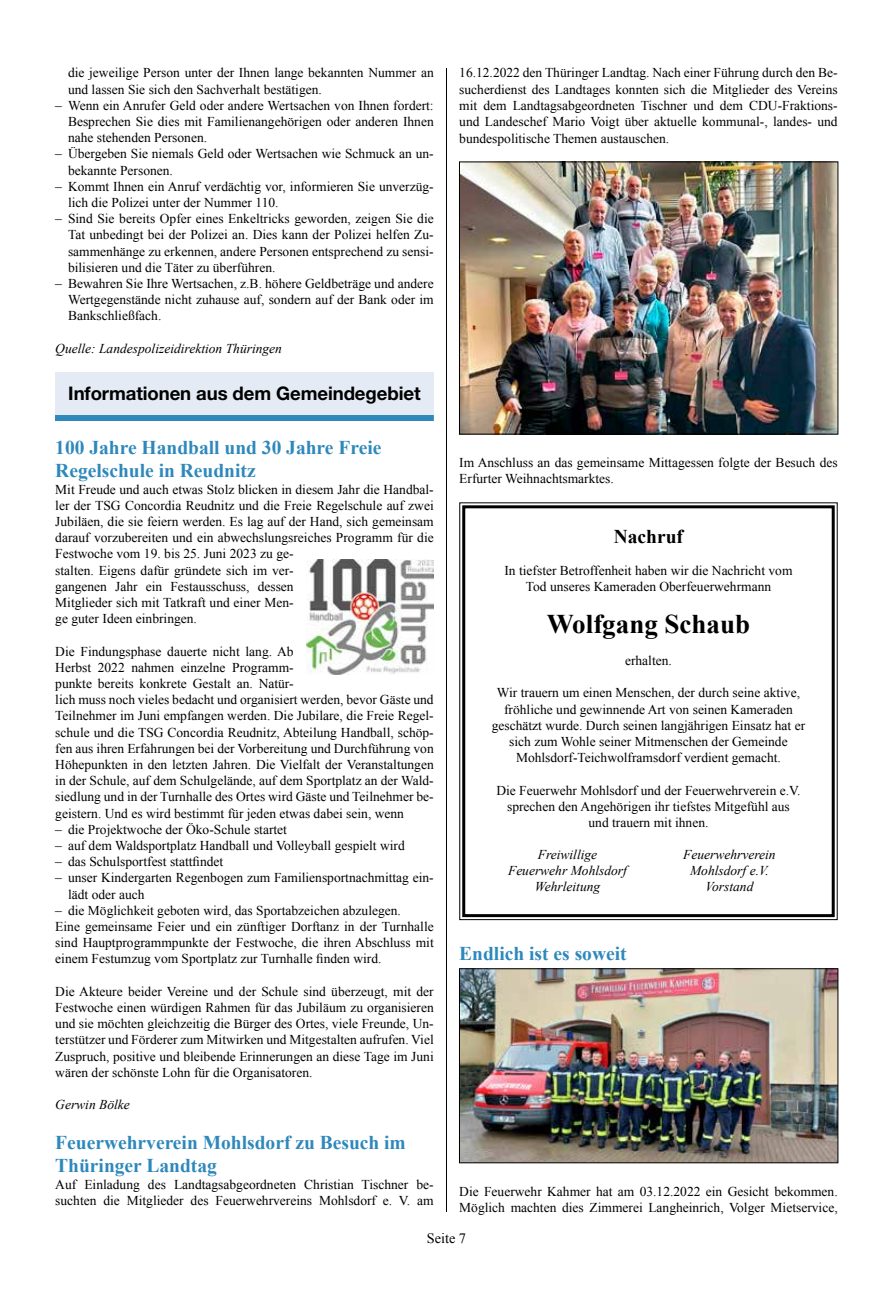
<style>
.page{position:relative;width:893px;height:1297px;background:#fff}
.page>*{position:absolute;margin:0;border:0;box-sizing:border-box;transform-origin:0 0}
.t1{font:700 27px "Times New Roman";color:#000}
.t2{font:700 19.5px/23.4px "Times New Roman";color:#2e88bb}
.t3{font:700 19.5px "Times New Roman";color:#000}
.t4{font:700 18.75px "Helvetica Neue LT Std";letter-spacing:-.005em;color:#000}
.t5{font:14.25px "Times New Roman";color:#000}
.t6{font:13.5px/16.2px "Times New Roman";color:#000}
.t7{font:italic 13.5px/16.2px "Times New Roman";color:#000;text-align:center}
</style>
<div class="page">
<hr style="left:446px;top:68px;width:1px;height:1144px;background:#000">
<svg style="left:55px;top:414px;width:379px;height:7px;fill:#2e88bb"></svg>
<div style="left:55px;top:372px;width:379px;height:42px;background:#e4ebf5"></div>
<img style="left:306px;top:560px;width:128px;height:115px">
<img style="left:461px;top:164px;width:375px;height:268px">
<div style="left:459px;top:162px;width:379px;height:272px;border:1px solid #000"></div>
<svg style="left:459px;top:502px;width:379px;height:419px"></svg>
<div style="left:462px;top:505px;width:373px;height:412px;border:3px solid #000"></div>
<img style="left:461px;top:970px;width:375px;height:191px">
<div style="left:459px;top:968px;width:379px;height:195px;border:1px solid #000"></div>
<p class="t6" style="left:68px;top:65px;width:367px">die jeweilige Person unter der Ihnen lange bekannten Nummer an und lassen Sie sich den Sachverhalt bestätigen.</p>
<p class="t6" style="left:68px;top:97px;width:367px;text-align:justify;text-indent:-13px">– Wenn ein Anrufer Geld oder andere Wertsachen von Ihnen fordert:<br>Besprechen Sie dies mit Familienangehörigen oder anderen Ihnen nahe stehenden Personen.</p>
<p class="t6" style="left:68px;top:146px;width:367px;text-indent:-13px">– Übergeben Sie niemals Geld oder Wertsachen wie Schmuck an un&shy;bekannte Personen.</p>
<p class="t6" style="left:68px;top:178px;width:367px;text-indent:-13px">– Kommt Ihnen ein Anruf verdächtig vor, informieren Sie unverzüg&shy;lich die Polizei unter der Nummer 110.</p>
<p class="t6" style="left:68px;top:210px;width:367px;text-align:justify;text-indent:-13px">– Sind Sie bereits Opfer eines Enkeltricks geworden, zeigen Sie die Tat unbedingt bei der Polizei an. Dies kann der Polizei helfen Zu&shy;sammenhänge zu erkennen, andere Personen entsprechend zu sensi&shy;bilisieren und die Täter zu überführen.</p>
<p class="t6" style="left:68px;top:275px;width:367px;text-align:justify;text-indent:-13px">– Bewahren Sie Ihre Wertsachen, z.B. höhere Geldbeträge und andere Wertgegenstände nicht zuhause auf, sondern auf der Bank oder im Bankschließfach.</p>
<p class="t7" style="left:55px;top:340px;width:228px">Quelle: Landespolizeidirektion Thüringen</p>
<h3 class="t4" style="left:68px;top:382px;width:354px">Informationen aus dem Gemeindegebiet</h3>
<h2 class="t2" style="left:55px;top:435px;width:328px">100 Jahre Handball und 30 Jahre Freie<br>Regelschule in Reudnitz</h2>
<p class="t6" style="left:55px;top:481px;width:380px">Mit Freude und auch etwas Stolz blicken in diesem Jahr die Handbal&shy;ler der TSG Concordia Reudnitz und die Freie Regelschule auf zwei Jubiläen, die sie feiern werden. Es lag auf der Hand, sich gemeinsam darauf vorzubereiten und ein abwechslungsreiches Programm für die Festwoche vom 19. bis 25. Juni 2023 zu ge-<br>stalten. Eigens dafür gründete sich im ver-<br>gangenen Jahr ein Festausschuss, dessen<br>Mitglieder sich mit Tatkraft und einer Men-<br>ge guter Ideen einbringen.</p>
<p class="t6" style="left:55px;top:643px;width:380px">Die Findungsphase dauerte nicht lang. Ab<br>Herbst 2022 nahmen einzelne Programm-<br>punkte bereits konkrete Gestalt an. Natür-<br>lich muss noch vieles bedacht und organisiert werden, bevor Gäste und Teilnehmer im Juni empfangen werden. Die Jubilare, die Freie Regel&shy;schule und die TSG Concordia Reudnitz, Abteilung Handball, schöp&shy;fen aus ihren Erfahrungen bei der Vorbereitung und Durchführung von Höhepunkten in den letzten Jahren. Die Vielfalt der Veranstaltungen in der Schule, auf dem Schulgelände, auf dem Sportplatz an der Wald&shy;siedlung und in der Turnhalle des Ortes wird Gäste und Teilnehmer be&shy;geistern. Und es wird bestimmt für jeden etwas dabei sein, wenn</p>
<p class="t6" style="left:55px;top:821px;width:233px">– die Projektwoche der Öko-Schule startet</p>
<p class="t6" style="left:55px;top:837px;width:351px">– auf dem Waldsportplatz Handball und Volleyball gespielt wird</p>
<p class="t6" style="left:55px;top:853px;width:170px">– das Schulsportfest stattfindet</p>
<p class="t6" style="left:68px;top:870px;width:367px;text-indent:-13px">– unser Kindergarten Regenbogen zum Familiensportnachmittag ein&shy;lädt oder auch</p>
<p class="t6" style="left:55px;top:902px;width:380px">– die Möglichkeit geboten wird, das Sportabzeichen abzulegen.<br>Eine gemeinsame Feier und ein zünftiger Dorftanz in der Turnhalle sind Hauptprogrammpunkte der Festwoche, die ihren Abschluss mit einem Festumzug vom Sportplatz zur Turnhalle finden wird.</p>
<p class="t6" style="left:55px;top:983px;width:380px;text-align:justify">Die Akteure beider Vereine und der Schule sind überzeugt, mit der Festwoche einen würdigen Rahmen für das Jubiläum zu organisieren und sie möchten gleichzeitig die Bürger des Ortes, viele Freunde, Un&shy;terstützer und Förderer zum Mitwirken und Mitgestalten aufrufen. Viel Zuspruch, positive und bleibende Erinnerungen an diese Tage im Juni wären der schönste Lohn für die Organisatoren.</p>
<p class="t7" style="left:55px;top:1096px;width:76px">Gerwin Bölke</p>
<h2 class="t2" style="left:55px;top:1130px;width:352px">Feuerwehrverein Mohlsdorf zu Besuch im<br>Thüringer Landtag</h2>
<p class="t6" style="left:55px;top:1176px;width:380px">Auf Einladung des Landtagsabgeordneten Christian Tischner be&shy;suchten die Mitglieder des Feuerwehrvereins Mohlsdorf e. V. am</p>
<p class="t6" style="left:459px;top:64px;width:380px;text-align:justify">16.12.2022 den Thüringer Landtag. Nach einer Führung durch den Be&shy;sucherdienst des Landtages konnten sich die Mitglieder des Vereins mit dem Landtagsabgeordneten Tischner und dem CDU-Fraktions&shy;und Landeschef Mario Voigt über aktuelle kommunal-, landes- und bundespolitische Themen austauschen.</p>
<p class="t6" style="left:459px;top:454px;width:380px">Im Anschluss an das gemeinsame Mittagessen folgte der Besuch des<br>Erfurter Weihnachtsmarktes.</p>
<h2 class="t3" style="left:614px;top:523px;width:71px">Nachruf</h2>
<p class="t6" style="left:504px;top:562px;width:290px;text-align:center">In tiefster Betroffenheit haben wir die Nachricht vom<br>Tod unseres Kameraden Oberfeuerwehrmann</p>
<h1 class="t1" style="left:547px;top:605px;width:205px">Wolfgang Schaub</h1>
<p class="t6" style="left:625px;top:652px;width:48px">erhalten.</p>
<p class="t6" style="left:492px;top:684px;width:315px;text-align:center">Wir trauern um einen Menschen, der durch seine aktive, fröhliche und gewinnende Art von seinen Kameraden geschätzt wurde. Durch seinen langjährigen Einsatz hat er sich zum Wohle seiner Mitmenschen der Gemeinde Mohlsdorf-Teichwolframsdorf verdient gemacht.</p>
<p class="t6" style="left:496px;top:782px;width:306px;text-align:center">Die Feuerwehr Mohlsdorf und der Feuerwehrverein e.V. sprechen den Angehörigen ihr tiefstes Mitgefühl aus und trauern mit ihnen.</p>
<p class="t7" style="left:508px;top:845px;width:120px">Freiwillige<br>Feuerwehr Mohlsdorf<br>Wehrleitung</p>
<p class="t7" style="left:683px;top:845px;width:94px">Feuerwehrverein<br>Mohlsdorf e.V.<br>Vorstand</p>
<h2 class="t2" style="left:459px;top:941px;width:169px">Endlich ist es soweit</h2>
<p class="t6" style="left:459px;top:1183px;width:380px">Die Feuerwehr Kahmer hat am 03.12.2022 ein Gesicht bekommen.<br>Möglich machten dies Zimmerei Langheinrich, Volger Mietservice,</p>
<p class="t5" style="left:427px;top:1229px;width:41px">Seite 7</p>
</div>
